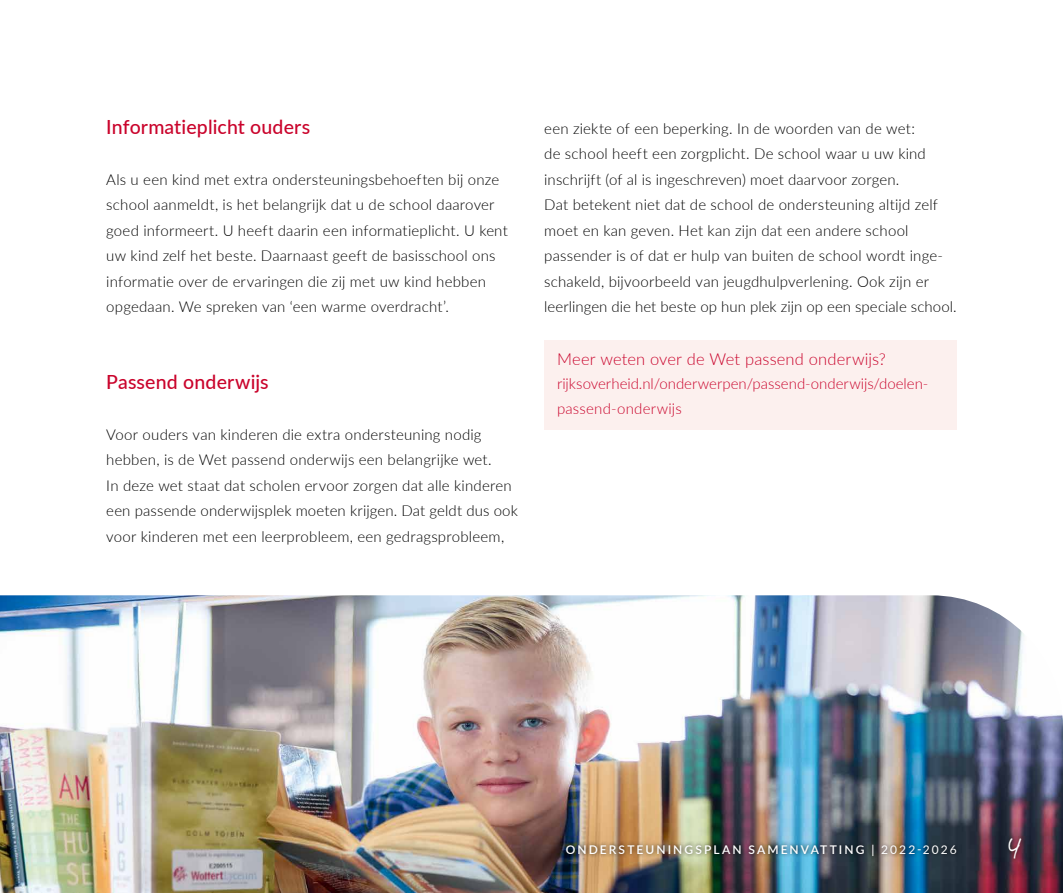
<style>
.page{position:relative;width:1063px;height:893px;background:#fff}
.page>*{position:absolute;margin:0;border:0;box-sizing:border-box;transform-origin:0 0}
.t1{font:36px "Journal";color:#fff}
.t2{font:500 19.5px "Lato";letter-spacing:.01em;color:#ca042c}
.t3{font:300 16.5px "Lato";letter-spacing:.01em;color:#ca042c}
.t4{font:300 15px/25.5px "Lato";letter-spacing:.01em;color:#000}
.t5{font:300 15px/25.5px "Lato";color:#ca042c}
.t6{font:600 12px "Lato";letter-spacing:.175em;color:#fff}
.s1{font-weight:500}
.s2{font-weight:400}
</style>
<div class="page">
<img style="left:0;top:595px;width:1063px;height:298px">
<div style="left:1005px;top:834px;width:21px;height:29px;background:#000;opacity:.75"></div>
<div style="left:562px;top:840px;width:399px;height:20px;background:#000;opacity:.75"></div>
<div style="left:544px;top:340px;width:413px;height:89px;background:#fcf0ee"></div>
<h2 class="t2" style="left:106px;top:113px;width:205px">Informatieplicht ouders</h2>
<p class="t4" style="left:106px;top:166px;width:403px">Als u een kind met extra ondersteuningsbehoeften bij onze school aanmeldt, is het belangrijk dat u de school daarover goed informeert. U heeft daarin een informatieplicht. U kent uw kind zelf het beste. Daarnaast geeft de basisschool ons informatie over de ervaringen die zij met uw kind hebben opgedaan. We spreken van ‘een warme overdracht’.</p>
<h2 class="t2" style="left:106px;top:368px;width:164px">Passend onderwijs</h2>
<p class="t4" style="left:106px;top:421px;width:413px">Voor ouders van kinderen die extra ondersteuning nodig hebben, is de Wet passend onderwijs een belangrijke wet.<br>In deze wet staat dat scholen ervoor zorgen dat alle kinderen een passende onderwijsplek moeten krijgen. Dat geldt dus ook voor kinderen met een leerprobleem, een gedragsprobleem,</p>
<p class="t4" style="left:544px;top:115px;width:414px">een ziekte of een beperking. In de woorden van de wet:<br>de school heeft een zorgplicht. De school waar u uw kind inschrijft (of al is ingeschreven) moet daarvoor zorgen.<br>Dat betekent niet dat de school de ondersteuning altijd zelf moet en kan geven. Het kan zijn dat een andere school passender is of dat er hulp van buiten de school wordt inge&shy;schakeld, bijvoorbeeld van jeugdhulpverlening. Ook zijn er leerlingen die het beste op hun plek zijn op een speciale school.</p>
<p class="t3" style="left:557px;top:347px;width:330px">Meer weten over de Wet passend onderwijs?</p>
<p class="t5" style="left:557px;top:370px;width:373px">rijksoverheid.nl/onderwerpen/passend-onderwijs/doelen&shy;passend-onderwijs</p>
<p class="t6" style="left:566px;top:840px;width:392px">ONDERSTEUNINGSPLAN SAMENVATTING <span class="s1">|</span> <span class="s2">2022-2026</span></p>
<h1 class="t1" style="left:1008px;top:823px;width:14px">4</h1>
</div>
